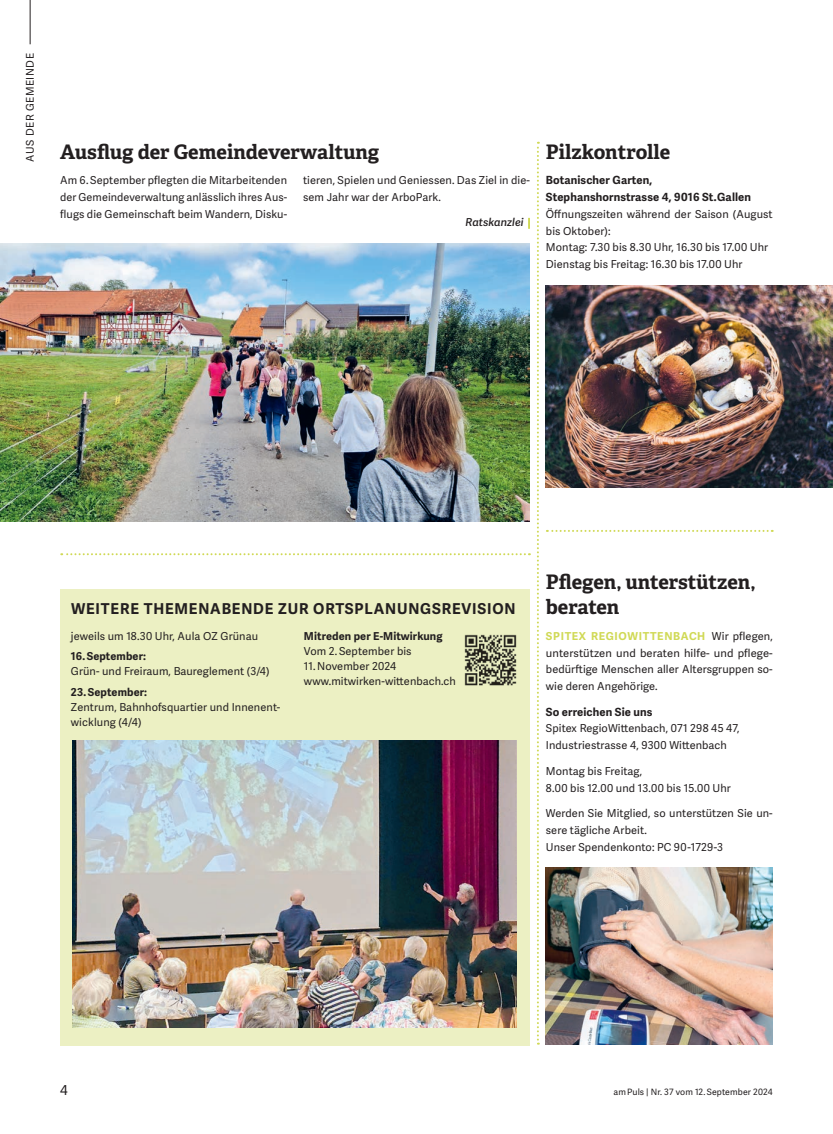
<style>
.page{position:relative;width:833px;height:1134px;background:#fff}
.page>*{position:absolute;margin:0;border:0;box-sizing:border-box;transform-origin:0 0}
.t1{font:700 20px/25px "Adelle";color:#231f20}
.t2{font:700 15px "Adelle Sans";letter-spacing:.055em;color:#231f20}
.t3{font:13.75px "Adelle Sans";color:#231f20}
.t4{font:700 11.25px/16.9px "Adelle Sans";letter-spacing:.01em;color:#231f20}
.t5{font:11px/16.9px "Adelle Sans";letter-spacing:.01em;color:#231f20}
.t6{font:700 11px "Adelle Sans";letter-spacing:.01em;color:#231f20}
.t7{font:italic 600 11px "Adelle Sans";letter-spacing:.005em;color:#231f20}
.t8{font:10.62px "Adelle Sans";letter-spacing:.05em;color:#231f20}
.t9{font:8.75px "Adelle Sans";letter-spacing:.01em;color:#231f20}
.s1{font-weight:700;color:#d0d955}
</style>
<div class="page">
<hr style="left:30px;top:0;width:1px;height:44px;background:#231f20">
<svg style="left:61px;top:553px;width:469px;height:2px"></svg>
<div style="left:60px;top:589px;width:470px;height:456px;background:#ecf0c3"></div>
<img style="left:73px;top:741px;width:443px;height:287px">
<svg style="left:537px;top:142px;width:2px;height:903px"></svg>
<svg style="left:547px;top:530px;width:225px;height:2px"></svg>
<svg style="left:528px;top:218px;width:2px;height:11px"></svg>
<img style="left:0;top:243px;width:530px;height:278px">
<img style="left:464px;top:634px;width:53px;height:52px">
<img style="left:546px;top:285px;width:287px;height:203px">
<img style="left:546px;top:867px;width:226px;height:177px">
<p class="t8" style="left:24px;top:162px;width:110px;rotate:-90deg">AUS DER GEMEINDE</p>
<h1 class="t1" style="left:60px;top:139px;width:320px">Ausflug der Gemeindeverwaltung</h1>
<p class="t5" style="left:60px;top:172px;width:228px;text-align:justify">Am 6. September pflegten die Mitarbeitenden der Gemeindeverwaltung anlässlich ihres Aus&shy;flugs die Gemeinschaft beim Wandern, Disku-</p>
<p class="t5" style="left:303px;top:172px;width:228px">tieren, Spielen und Geniessen. Das Ziel in die&shy;sem Jahr war der ArboPark.</p>
<p class="t7" style="left:465px;top:216px;width:60px">Ratskanzlei</p>
<h1 class="t1" style="left:546px;top:139px;width:126px">Pilzkontrolle</h1>
<p class="t4" style="left:546px;top:172px;width:207px">Botanischer Garten,<br>Stephanshornstrasse 4, 9016 St.Gallen</p>
<p class="t5" style="left:546px;top:206px;width:228px">Öffnungszeiten während der Saison (August bis Oktober):<br>Montag: 7.30 bis 8.30 Uhr, 16.30 bis 17.00 Uhr Dienstag bis Freitag: 16.30 bis 17.00 Uhr</p>
<h2 class="t2" style="left:71px;top:600px;width:446px">WEITERE THEMENABENDE ZUR ORTSPLANUNGSREVISION</h2>
<p class="t5" style="left:71px;top:628px;width:189px">jeweils um 18.30 Uhr, Aula OZ Grünau</p>
<p class="t6" style="left:71px;top:650px;width:77px">16. September:</p>
<p class="t5" style="left:71px;top:663px;width:200px">Grün- und Freiraum, Baureglement (3/4)</p>
<p class="t6" style="left:71px;top:685px;width:78px">23. September:</p>
<p class="t5" style="left:71px;top:699px;width:211px;line-height:15px">Zentrum, Bahnhofsquartier und Innenent&shy;wicklung (4/4)</p>
<p class="t6" style="left:304px;top:629px;width:140px">Mitreden per E-Mitwirkung</p>
<p class="t5" style="left:304px;top:643px;width:109px">Vom 2. September bis</p>
<p class="t5" style="left:304px;top:659px;width:153px;line-height:15px">11. November 2024 www.mitwirken-wittenbach.ch</p>
<h1 class="t1" style="left:546px;top:569px;width:211px">Pflegen, unterstützen, beraten</h1>
<p class="t5" style="left:546px;top:628px;width:228px;text-align:justify"><span class="s1">SPITEX REGIOWITTENBACH</span> Wir pflegen, unterstützen und beraten hilfe- und pflege&shy;bedürftige Menschen aller Altersgruppen so&shy;wie deren Angehörige.</p>
<p class="t4" style="left:546px;top:703px;width:108px">So erreichen Sie uns</p>
<p class="t5" style="left:546px;top:720px;width:195px">Spitex RegioWittenbach, 071 298 45 47,<br>Industriestrasse 4, 9300 Wittenbach</p>
<p class="t5" style="left:546px;top:763px;width:186px">Montag bis Freitag,<br>8.00 bis 12.00 und 13.00 bis 15.00 Uhr</p>
<p class="t5" style="left:546px;top:805px;width:228px">Werden Sie Mitglied, so unterstützen Sie un&shy;sere tägliche Arbeit.<br>Unser Spendenkonto: PC 90-1729-3</p>
<p class="t3" style="left:60px;top:1082px;width:9px">4</p>
<p class="t9" style="left:613px;top:1087px;width:161px">am Puls | Nr. 37 vom 12. September 2024</p>
</div>
